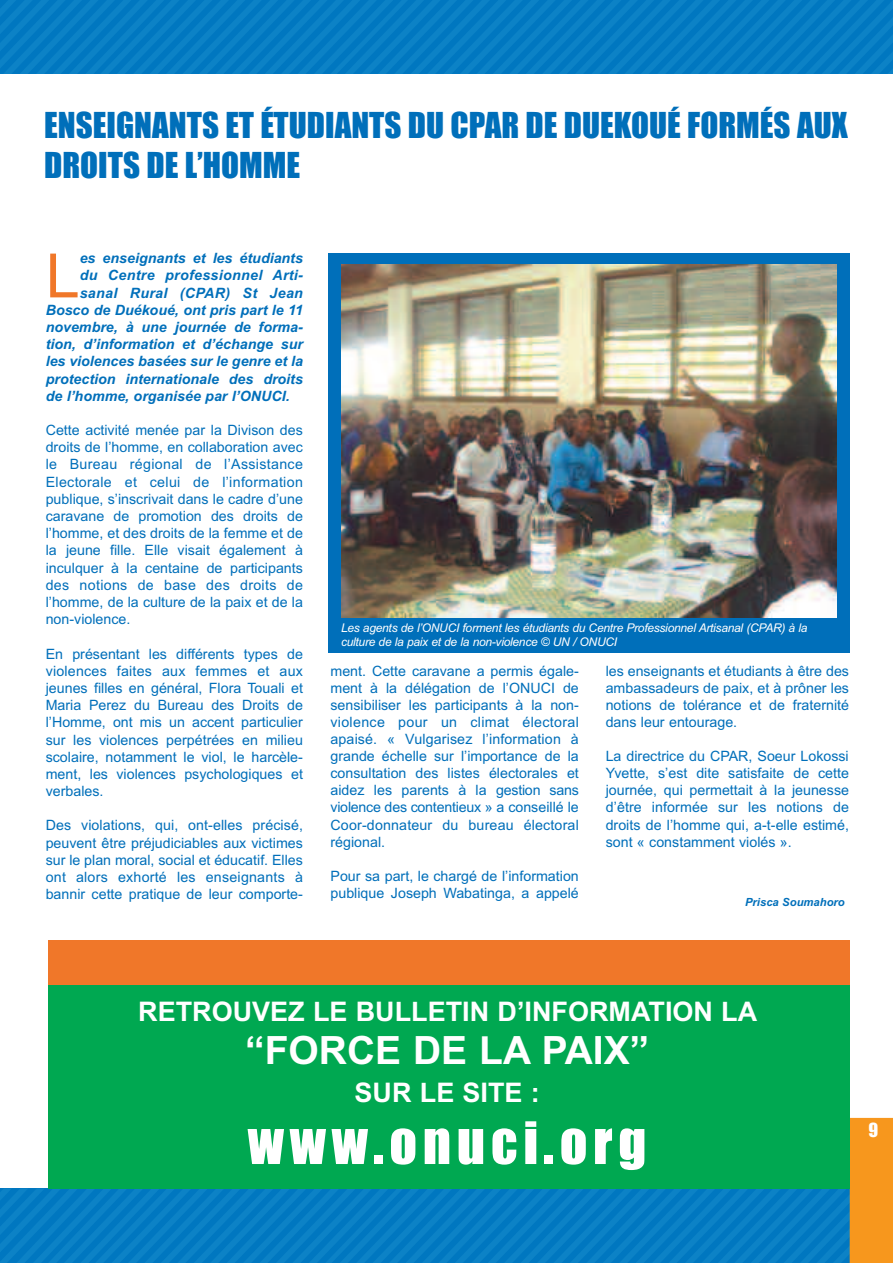
<style>
.page{position:relative;width:893px;height:1263px;background:#fff}
.page>*{position:absolute;margin:0;border:0;box-sizing:border-box;transform-origin:0 0}
.t1{font:61.2px "Arial";color:#f07729}
.t2{font:54px "Impact";letter-spacing:.105em;color:#fff}
.t3{font:700 39px "Arial";color:#fff}
.t4{font:33px/39.6px "Impact";color:#006fba}
.t5{font:700 27px "Arial";color:#fff}
.t6{font:18px "Impact";color:#fff}
.t7{font:14.25px/17.2px "Arial";color:#006fba;text-align:justify}
.t8{font:italic 700 14.25px "Arial";color:#006fba}
.t9{font:italic 700 14.25px "Arial";letter-spacing:.02em;color:#006fba}
.t10{font:italic 12px/14.4px "Arial";letter-spacing:-.02em;color:#fff}
.t11{font:italic 700 11.25px "Arial";color:#006fba}
</style>
<div class="page">
<div style="left:0;top:1188px;width:850px;height:75px;background:#057bc2"></div>
<div style="left:0;top:0;width:893px;height:74px;background:#057cc2"></div>
<div style="left:850px;top:1118px;width:43px;height:145px;background:#f7971d"></div>
<div style="left:328px;top:253px;width:521px;height:400px;background:#006fba"></div>
<img style="left:341px;top:265px;width:495px;height:353px">
<div style="left:48px;top:977px;width:802px;height:212px;background:#00a851"></div>
<div style="left:48px;top:940px;width:802px;height:45px;background:#f07729"></div>
<h3 class="t4" style="left:44px;top:107px;width:805px">ENSEIGNANTS ET ÉTUDIANTS DU CPAR DE DUEKOUÉ FORMÉS AUX<br>DROITS DE L’HOMME</h3>
<h1 class="t1" style="left:46px;top:240px;width:36px">L</h1>
<p class="t8" style="left:80px;top:250px;width:225px">es enseignants et les étudiants</p>
<p class="t9" style="left:80px;top:267px;width:224px">du Centre professionnel Arti-</p>
<p class="t9" style="left:80px;top:284px;width:225px">sanal Rural (CPAR) St Jean</p>
<p class="t8" style="left:46px;top:301px;width:259px">Bosco de Duékoué, ont pris part le 11</p>
<p class="t8" style="left:46px;top:319px;width:258px">novembre, à une journée de forma-</p>
<p class="t8" style="left:46px;top:336px;width:259px">tion, d’information et d’échange sur</p>
<p class="t8" style="left:46px;top:353px;width:259px">les violences basées sur le genre et la</p>
<p class="t8" style="left:46px;top:370px;width:259px">protection internationale des droits</p>
<p class="t8" style="left:46px;top:387px;width:245px">de l’homme, organisée par l’ONUCI.</p>
<p class="t7" style="left:46px;top:421px;width:259px">Cette activité menée par la Divison des droits de l’homme, en collaboration avec le Bureau régional de l’Assistance Electorale et celui de l’information publique, s’inscrivait dans le cadre d’une caravane de promotion des droits de l’homme, et des droits de la femme et de la jeune fille. Elle visait également à inculquer à la centaine de participants des notions de base des droits de l’homme, de la culture de la paix et de la non-violence.</p>
<p class="t7" style="left:46px;top:645px;width:259px">En présentant les différents types de violences faites aux femmes et aux jeunes filles en général, Flora Touali et Maria Perez du Bureau des Droits de l’Homme, ont mis un accent particulier sur les violences perpétrées en milieu scolaire, notamment le viol, le harcèle&shy;ment, les violences psychologiques et verbales.</p>
<p class="t7" style="left:46px;top:817px;width:259px">Des violations, qui, ont-elles précisé, peuvent être préjudiciables aux victimes sur le plan moral, social et éducatif. Elles ont alors exhorté les enseignants à bannir cette pratique de leur comporte-</p>
<p class="t10" style="left:341px;top:620px;width:468px">Les agents de l’ONUCI forment les étudiants du Centre Professionnel Artisanal (CPAR) à la culture de la paix et de la non-violence © UN / ONUCI</p>
<p class="t7" style="left:330px;top:662px;width:250px">ment. Cette caravane a permis égale&shy;ment à la délégation de l’ONUCI de sensibiliser les participants à la non&shy;violence pour un climat électoral apaisé. « Vulgarisez l’information à grande échelle sur l’importance de la consultation des listes électorales et aidez les parents à la gestion sans violence des contentieux » a conseillé le Coor-donnateur du bureau électoral régional.</p>
<p class="t7" style="left:330px;top:867px;width:250px">Pour sa part, le chargé de l’information publique Joseph Wabatinga, a appelé</p>
<p class="t7" style="left:606px;top:662px;width:245px">les enseignants et étudiants à être des ambassadeurs de paix, et à prôner les notions de tolérance et de fraternité dans leur entourage.</p>
<p class="t7" style="left:606px;top:748px;width:245px">La directrice du CPAR, Soeur Lokossi Yvette, s’est dite satisfaite de cette journée, qui permettait à la jeunesse d’être informée sur les notions de droits de l’homme qui, a-t-elle estimé, sont « constamment violés ».</p>
<p class="t11" style="left:745px;top:895px;width:101px">Prisca Soumahoro</p>
<h3 class="t5" style="left:138px;top:996px;width:620px">RETROUVEZ LE BULLETIN D’INFORMATION LA</h3>
<h3 class="t3" style="left:245px;top:1028px;width:406px">“FORCE DE LA PAIX”</h3>
<h3 class="t5" style="left:355px;top:1077px;width:187px">SUR LE SITE :</h3>
<h2 class="t2" style="left:248px;top:1114px;width:400px">www.onuci.org</h2>
<p class="t6" style="left:868px;top:1120px;width:11px">9</p>
</div>
